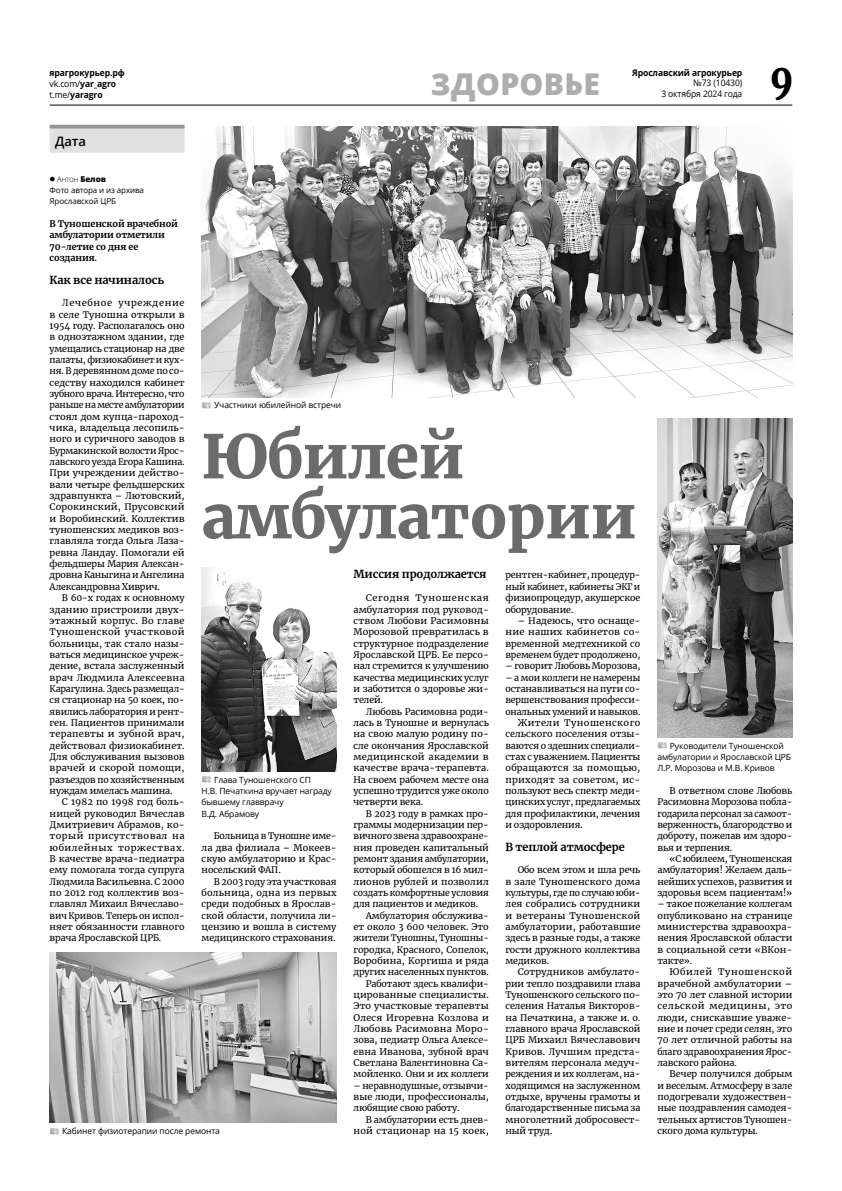
<style>
.page{position:relative;width:842px;height:1191px;background:#fff}
.page>*{position:absolute;margin:0;border:0;box-sizing:border-box;transform-origin:0 0}
.t1{font:900 60px/60px "Merriweather";letter-spacing:-.01em;color:#6b6b6b}
.t2{font:900 40px "Merriweather";color:#000;scale:.9 1}
.t3{font:800 30px "Open Sans";letter-spacing:.01em;color:#adadad}
.t4{font:600 13px "Open Sans";color:#000}
.t5{font:700 11px "Merriweather";letter-spacing:-.01em;color:#000}
.t6{font:9px/11.3px "Merriweather";letter-spacing:-.01em;color:#000;text-align:justify}
.t7{font:700 9px/11.3px "Merriweather";letter-spacing:-.01em;color:#000}
.t8{font:700 9px/11px "Open Sans";letter-spacing:-.015em;color:#000;scale:.95 1}
.t9{font:9px "Merriweather";letter-spacing:.025em;color:#000}
.t10{font:9px/10.5px "Open Sans";letter-spacing:-.015em;color:#000;text-align:right;scale:.95 1}
.t11{font:9px "Merriweather";letter-spacing:.045em;color:#000}
.t12{font:8.5px/11.3px "Open Sans";letter-spacing:-.015em;color:#000}
.t13{font:8px/11.3px "Open Sans";letter-spacing:-.015em;color:#000}
.s1{font-weight:400}
.s2{font-weight:300}
.s3{font-weight:800}
.s4{font-family:"SD Helveticons Demo";font-size:12px;color:#adadad}
</style>
<div class="page">
<hr style="left:50px;top:105px;width:742px;height:1px;background:#000">
<svg style="left:50px;top:125px;width:135px;height:4px"></svg>
<div style="left:50px;top:129px;width:135px;height:24px;background:#e0e0e0"></div>
<img style="left:202px;top:126px;width:590px;height:271px">
<img style="left:657px;top:418px;width:135px;height:319px">
<img style="left:202px;top:567px;width:135px;height:204px">
<img style="left:50px;top:953px;width:287px;height:170px">
<p class="t8" style="left:50px;top:67px;width:80px">ярагрокурьер.рф <span class="s1">vk.com/</span>yar_agro <span class="s1">t.me/</span>yaragro</p>
<h3 class="t3" style="left:431px;top:63px;width:171px">ЗДОРОВЬЕ</h3>
<h3 class="t4" style="left:55px;top:133px;width:32px">Дата</h3>
<p class="t8" style="left:632px;top:67px;width:117px">Ярославский агрокурьер</p>
<p class="t10" style="left:661px;top:78px;width:87px">№73 (10430)<br>3 октября 2024 года</p>
<h2 class="t2" style="left:771px;top:58px;width:26px">9</h2>
<p class="t13" style="left:50px;top:173px;width:96px">● <span class="s2">Антон</span> <span class="s3">Белов<br></span>Фото автора и из архива<br>Ярославской ЦРБ</p>
<p class="t7" style="left:50px;top:218px;width:130px">В Туношенской врачебной амбулатории отметили<br>70-летие со дня ее создания.</p>
<p class="t5" style="left:50px;top:273px;width:116px">Как все начиналось</p>
<p class="t6" style="left:50px;top:298px;width:136px;text-indent:12px">Лечебное учреждение в селе Туношна открыли в 1954 году. Располагалось оно в одноэтажном здании, где умещались стационар на две палаты, физиокабинет и кух&shy;ня. В деревянном доме по со&shy;седству находился кабинет зубного врача. Интересно, что раньше на месте амбулатории стоял дом купца-пароход&shy;чика, владельца лесопиль&shy;ного и суричного заводов в Бурмакинской волости Ярос&shy;лавского уезда Егора Кашина.<br>При учреждении действо&shy;вали четыре фельдшерских здравпункта – Лютовский, Сорокинский, Прусовский и Воробинский. Коллектив туношенских медиков воз&shy;главляла тогда Ольга Лаза&shy;ревна Ландау. Помогали ей фельдшеры Мария Алексан&shy;дровна Каныгина и Ангелина Александровна Хиврич.</p>
<p class="t6" style="left:50px;top:592px;width:136px;text-indent:12px">В 60-х годах к основному зданию пристроили двух&shy;этажный корпус. Во главе Туношенской участковой больницы, так стало назы&shy;ваться медицинское учреж&shy;дение, встала заслуженный врач Людмила Алексеевна Карагулина. Здесь размещал&shy;ся стационар на 50 коек, по&shy;явились лаборатория и рент&shy;ген. Пациентов принимали терапевты и зубной врач, действовал физиокабинет.<br>Для обслуживания вызовов врачей и скорой помощи, разъездов по хозяйственным нуждам имелась машина.</p>
<p class="t6" style="left:50px;top:796px;width:136px;text-indent:12px">С 1982 по 1998 год боль&shy;ницей руководил Вячеслав Дмитриевич Абрамов, ко&shy;торый присутствовал на юбилейных торжествах.<br>В качестве врача-педиатра ему помогала тогда супруга Людмила Васильевна. С 2000 по 2012 год коллектив воз&shy;главлял Михаил Вячеславо&shy;вич Кривов. Теперь он испол&shy;няет обязанности главного врача Ярославской ЦРБ.</p>
<p class="t12" style="left:202px;top:399px;width:141px"><span class="s4">]</span> Участники юбилейной встречи</p>
<h1 class="t1" style="left:202px;top:427px;width:437px">Юбилей амбулатории</h1>
<p class="t5" style="left:354px;top:568px;width:135px">Миссия продолжается</p>
<p class="t6" style="left:354px;top:592px;width:137px;text-indent:12px">Сегодня Туношенская амбулатория под руковод&shy;ством Любови Расимовны Морозовой превратилась в структурное подразделение Ярославской ЦРБ. Ее персо&shy;нал стремится к улучшению качества медицинских услуг и заботится о здоровье жи&shy;телей.</p>
<p class="t6" style="left:354px;top:706px;width:137px;text-indent:12px">Любовь Расимовна роди&shy;лась в Туношне и вернулась на свою малую родину по&shy;сле окончания Ярославской медицинской академии в качестве врача-терапевта.<br>На своем рабочем месте она успешно трудится уже около четверти века.</p>
<p class="t6" style="left:354px;top:808px;width:137px;text-indent:12px">В 2023 году в рамках про&shy;граммы модернизации пер&shy;вичного звена здравоохране&shy;ния проведен капитальный ремонт здания амбулатории, который обошелся в 16 мил&shy;лионов рублей и позволил создать комфортные условия для пациентов и медиков.</p>
<p class="t6" style="left:354px;top:910px;width:137px;text-align:right">Амбулатория обслужива&shy;ет около 3 600 человек. Это жители Туношны, Туношны&shy;городка, Красного, Сопелок,<br>Воробина, Коргиша и ряда других населенных пунктов.<br>Работают здесь квалифи&shy;цированные специалисты.<br>Это участковые терапевты<br>Олеся Игоревна Козлова и<br>Любовь Расимовна Моро&shy;зова, педиатр Ольга Алексе&shy;евна Иванова, зубной врач<br>Светлана Валентиновна Са&shy;мойленко. Они и их коллеги</p>
<p class="t6" style="left:354px;top:1080px;width:137px">– неравнодушные, отзывчи&shy;вые люди, профессионалы, любящие свою работу.</p>
<p class="t6" style="left:354px;top:1114px;width:137px;text-align:right">В амбулатории есть днев&shy;ной стационар на 15 коек,</p>
<p class="t6" style="left:505px;top:570px;width:136px">рентген-кабинет, процедур&shy;ный кабинет, кабинеты ЭКГ и физиопроцедур, акушерское оборудование.</p>
<p class="t6" style="left:505px;top:615px;width:136px;text-indent:12px">– Надеюсь, что оснаще&shy;ние наших кабинетов со&shy;временной медтехникой со временем будет продолжено,</p>
<p class="t6" style="left:505px;top:660px;width:136px">– говорит Любовь Морозова,</p>
<p class="t6" style="left:505px;top:672px;width:136px">– а мои коллеги не намерены</p>
<p class="t6" style="left:505px;top:683px;width:136px">останавливаться на пути со-</p>
<p class="t6" style="left:505px;top:694px;width:136px">вершенствования професси-</p>
<p class="t6" style="left:505px;top:706px;width:136px">ональных умений и навыков.</p>
<p class="t11" style="left:518px;top:717px;width:124px">Жители Туношенского</p>
<p class="t6" style="left:505px;top:728px;width:136px">сельского поселения отзы-</p>
<p class="t6" style="left:505px;top:740px;width:136px">ваются о здешних специали-</p>
<p class="t6" style="left:505px;top:751px;width:136px">стах с уважением. Пациенты</p>
<p class="t9" style="left:505px;top:762px;width:136px">обращаются за помощью,</p>
<p class="t9" style="left:505px;top:774px;width:136px">приходят за советом, ис-</p>
<p class="t6" style="left:505px;top:785px;width:136px">пользуют весь спектр меди-</p>
<p class="t6" style="left:505px;top:796px;width:136px">цинских услуг, предлагаемых</p>
<p class="t6" style="left:505px;top:808px;width:136px">для профилактики, лечения</p>
<p class="t6" style="left:505px;top:819px;width:79px">и оздоровления.</p>
<p class="t5" style="left:505px;top:840px;width:121px">В теплой атмосфере</p>
<p class="t6" style="left:505px;top:864px;width:136px;text-indent:12px">Обо всем этом и шла речь в зале Туношенского дома культуры, где по случаю юби&shy;лея собрались сотрудники и ветераны Туношенской амбулатории, работавшие здесь в разные годы, а также гости дружного коллектива медиков.</p>
<p class="t6" style="left:505px;top:966px;width:136px;text-indent:12px">Сотрудников амбулато&shy;рии тепло поздравили глава Туношенского сельского по&shy;селения Наталья Викторов&shy;на Печаткина, а также и. о. главного врача Ярославской ЦРБ Михаил Вячеславович Кривов. Лучшим предста&shy;вителям персонала медуч&shy;реждения и их коллегам, на&shy;ходящимся на заслуженном отдыхе, вручены грамоты и благодарственные письма за многолетний добросовест&shy;ный труд.</p>
<p class="t12" style="left:202px;top:774px;width:132px"><span class="s4">]</span> Глава Туношенского СП<br>Н.В. Печаткина вручает награду бывшему главврачу<br>В.Д. Абрамову</p>
<p class="t6" style="left:202px;top:830px;width:136px;text-indent:12px">Больница в Туношне име&shy;ла два филиала – Мокеев&shy;скую амбулаторию и Крас&shy;носельский ФАП.</p>
<p class="t6" style="left:202px;top:876px;width:136px;text-indent:12px">В 2003 году эта участковая больница, одна из первых среди подобных в Ярослав&shy;ской области, получила ли&shy;цензию и вошла в систему медицинского страхования.</p>
<p class="t12" style="left:50px;top:1125px;width:172px"><span class="s4">]</span> Кабинет физиотерапии после ремонта</p>
<p class="t12" style="left:657px;top:740px;width:135px"><span class="s4">]</span> Руководители Туношенской амбулатории и Ярославской ЦРБ<br>Л.Р. Морозова и М.В. Кривов</p>
<p class="t6" style="left:657px;top:785px;width:136px;text-indent:12px">В ответном слове Любовь Расимовна Морозова побла&shy;годарила персонал за самоот&shy;верженность, благородство и доброту, пожелав им здоро&shy;вья и терпения.</p>
<p class="t6" style="left:657px;top:853px;width:136px;text-indent:12px">«С юбилеем, Туношенская амбулатория! Желаем даль&shy;нейших успехов, развития и здоровья всем пациентам!»</p>
<p class="t6" style="left:657px;top:898px;width:136px">– такое пожелание коллегам опубликовано на странице министерства здравоохра&shy;нения Ярославской области в социальной сети «ВКон&shy;такте».</p>
<p class="t6" style="left:657px;top:966px;width:136px;text-indent:12px">Юбилей Туношенской врачебной амбулатории – это 70 лет славной истории сельской медицины, это люди, снискавшие уваже&shy;ние и почет среди селян, это 70 лет отличной работы на благо здравоохранения Ярос&shy;лавского района.</p>
<p class="t6" style="left:657px;top:1069px;width:136px;text-indent:12px">Вечер получился добрым и веселым. Атмосферу в зале подогревали художествен&shy;ные поздравления самодея&shy;тельных артистов Туношен&shy;ского дома культуры.</p>
</div>
